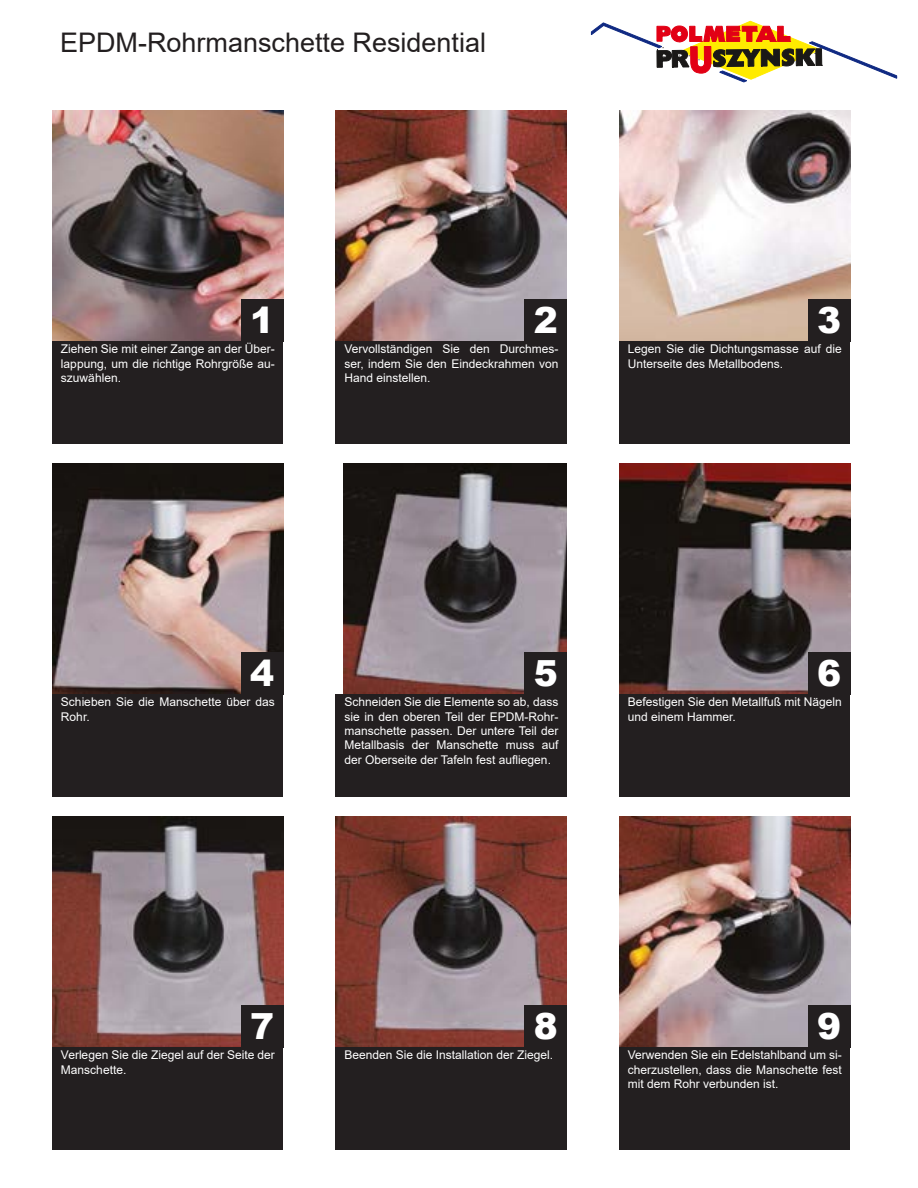
<style>
.page{position:relative;width:918px;height:1188px;background:#fff}
.page>*{position:absolute;margin:0;border:0;box-sizing:border-box;transform-origin:0 0}
.t1{font:900 36px "Arial";color:#fff}
.t2{font:27px "Arial";color:#231f20}
.t3{font:12px/14.4px "Arial";color:#fff;text-align:justify}
</style>
<div class="page">
<img style="left:336px;top:111px;width:231px;height:231px">
<img style="left:52px;top:111px;width:231px;height:231px">
<img style="left:619px;top:111px;width:231px;height:231px">
<img style="left:52px;top:463px;width:231px;height:231px">
<img style="left:52px;top:816px;width:231px;height:231px">
<img style="left:344px;top:463px;width:223px;height:231px">
<img style="left:619px;top:463px;width:231px;height:231px">
<img style="left:336px;top:816px;width:231px;height:231px">
<img style="left:619px;top:816px;width:231px;height:231px">
<div style="left:52px;top:342px;width:231px;height:102px;background:#231f20"></div>
<div style="left:336px;top:342px;width:231px;height:102px;background:#231f20"></div>
<div style="left:619px;top:342px;width:231px;height:102px;background:#231f20"></div>
<div style="left:52px;top:694px;width:231px;height:103px;background:#231f20"></div>
<div style="left:336px;top:694px;width:231px;height:103px;background:#231f20"></div>
<div style="left:619px;top:694px;width:231px;height:103px;background:#231f20"></div>
<div style="left:52px;top:1047px;width:231px;height:103px;background:#231f20"></div>
<div style="left:336px;top:1047px;width:231px;height:103px;background:#231f20"></div>
<div style="left:619px;top:1047px;width:231px;height:103px;background:#231f20"></div>
<div style="left:241px;top:299px;width:42px;height:43px;background:#231f20"></div>
<div style="left:524px;top:299px;width:43px;height:43px;background:#231f20"></div>
<div style="left:808px;top:299px;width:42px;height:43px;background:#231f20"></div>
<div style="left:241px;top:652px;width:42px;height:42px;background:#231f20"></div>
<div style="left:524px;top:652px;width:43px;height:42px;background:#231f20"></div>
<div style="left:808px;top:652px;width:42px;height:42px;background:#231f20"></div>
<div style="left:241px;top:1005px;width:42px;height:42px;background:#231f20"></div>
<div style="left:524px;top:1005px;width:43px;height:42px;background:#231f20"></div>
<div style="left:808px;top:1005px;width:42px;height:42px;background:#231f20"></div>
<svg style="left:591px;top:21px;width:306px;height:61px"></svg>
<h2 class="t2" style="left:60px;top:24px;width:428px">EPDM-Rohrmanschette Residential</h2>
<h1 class="t1" style="left:250px;top:294px;width:26px">1</h1>
<h1 class="t1" style="left:534px;top:294px;width:26px">2</h1>
<h1 class="t1" style="left:817px;top:294px;width:26px">3</h1>
<p class="t3" style="left:61px;top:342px;width:215px">Ziehen Sie mit einer Zange an der Über&shy;lappung, um die richtige Rohrgröße au&shy;szuwählen.</p>
<p class="t3" style="left:344px;top:342px;width:215px">Vervollständigen Sie den Durchmes&shy;ser, indem Sie den Eindeckrahmen von Hand einstellen.</p>
<p class="t3" style="left:628px;top:342px;width:215px">Legen Sie die Dichtungsmasse auf die<br>Unterseite des Metallbodens.</p>
<h1 class="t1" style="left:250px;top:647px;width:26px">4</h1>
<h1 class="t1" style="left:534px;top:647px;width:26px">5</h1>
<h1 class="t1" style="left:817px;top:647px;width:26px">6</h1>
<p class="t3" style="left:61px;top:695px;width:215px">Schieben Sie die Manschette über das<br>Rohr.</p>
<p class="t3" style="left:344px;top:695px;width:215px">Schneiden Sie die Elemente so ab, dass sie in den oberen Teil der EPDM-Rohr&shy;manschette passen. Der untere Teil der Metallbasis der Manschette muss auf der Oberseite der Tafeln fest aufliegen.</p>
<p class="t3" style="left:628px;top:695px;width:215px">Befestigen Sie den Metallfuß mit Nägeln und einem Hammer.</p>
<h1 class="t1" style="left:250px;top:1000px;width:26px">7</h1>
<h1 class="t1" style="left:534px;top:1000px;width:26px">8</h1>
<h1 class="t1" style="left:817px;top:1000px;width:26px">9</h1>
<p class="t3" style="left:61px;top:1048px;width:215px">Verlegen Sie die Ziegel auf der Seite der<br>Manschette.</p>
<p class="t3" style="left:344px;top:1048px;width:210px">Beenden Sie die Installation der Ziegel.</p>
<p class="t3" style="left:628px;top:1048px;width:215px">Verwenden Sie ein Edelstahlband um si&shy;cherzustellen, dass die Manschette fest mit dem Rohr verbunden ist.</p>
</div>
